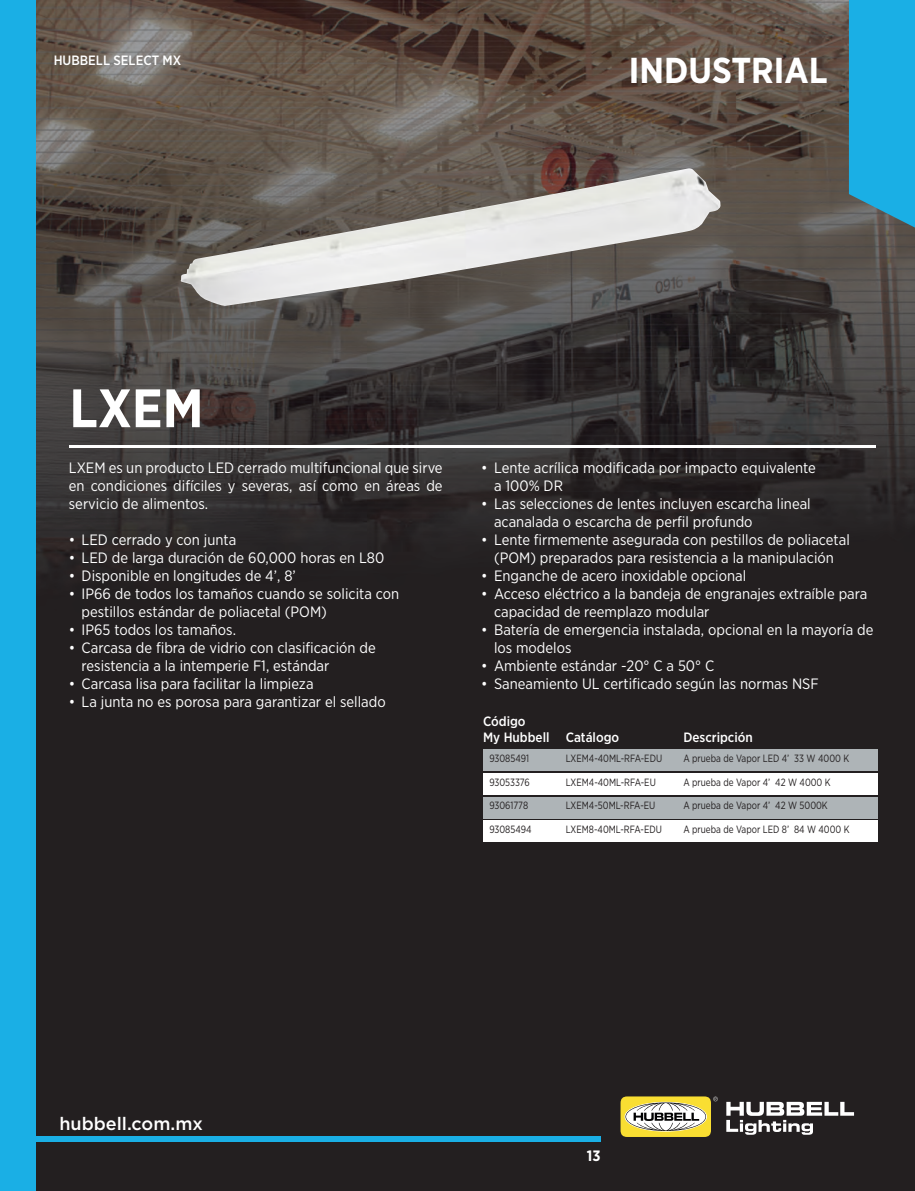
<style>
.page{position:relative;width:915px;height:1191px;background:#fff}
.page>*{position:absolute;margin:0;border:0;box-sizing:border-box;transform-origin:0 0}
.t1{font:700 54px "Gotham Narrow";color:#fff}
.t2{font:700 36px "Gotham Narrow";color:#fff}
.t3{font:500 18px "Gotham Pro";color:#fff}
.t4{font:15px/18px "Gotham Narrow";color:#fff}
.t5{font:700 15px "Gotham Narrow";color:#fff}
.t6{font:500 13.5px/16.2px "Gotham Narrow";color:#fff}
.t7{font:10.5px "Gotham Narrow";color:#231f20;scale:.9 1}
</style>
<div class="page">
<img style="left:35px;top:0;width:879px;height:1191px">
<svg style="left:848px;top:0;width:66px;height:228px;background:#22a5d4"></svg>
<div style="left:0;top:0;width:35px;height:1191px;background:#1aafe5"></div>
<div style="left:0;top:1137px;width:600px;height:5px;background:#1aafe5"></div>
<svg style="left:726px;top:1101px;width:127px;height:33px"></svg>
<div style="left:620px;top:1096px;width:90px;height:41px;background:#f9de32;border-radius:7px"></div>
<svg style="left:625px;top:1102px;width:80px;height:29px"></svg>
<svg style="left:713px;top:1096px;width:4px;height:5px"></svg>
<div style="left:483px;top:749px;width:394px;height:21px;background:#aeb4b7"></div>
<div style="left:483px;top:797px;width:394px;height:21px;background:#aeb4b7"></div>
<div style="left:483px;top:773px;width:394px;height:21px;background:#fff"></div>
<div style="left:483px;top:820px;width:394px;height:22px;background:#fff"></div>
<img style="left:180px;top:168px;width:540px;height:138px">
<hr style="left:69px;top:445px;width:806px;height:3px;background:#fff">
<p class="t6" style="left:54px;top:52px;width:129px">HUBBELL SELECT MX</p>
<h2 class="t2" style="left:628px;top:47px;width:200px">INDUSTRIAL</h2>
<h1 class="t1" style="left:69px;top:373px;width:135px">LXEM</h1>
<p class="t4" style="left:69px;top:458px;width:375px;text-align:justify">LXEM es un producto LED cerrado multifuncional que sirve en condiciones difíciles y severas, así como en áreas de servicio de alimentos.</p>
<p class="t4" style="left:69px;top:530px;width:169px">• LED cerrado y con junta</p>
<p class="t4" style="left:69px;top:548px;width:317px">• LED de larga duración de 60,000 horas en L80</p>
<p class="t4" style="left:69px;top:566px;width:228px">• Disponible en longitudes de 4’, 8’</p>
<p class="t4" style="left:82px;top:584px;width:319px;text-indent:-13px">• IP66 de todos los tamaños cuando se solicita con pestillos estándar de poliacetal (POM)</p>
<p class="t4" style="left:69px;top:620px;width:168px">• IP65 todos los tamaños.</p>
<p class="t4" style="left:82px;top:638px;width:295px;text-indent:-13px">• Carcasa de fibra de vidrio con clasificación de resistencia a la intemperie F1, estándar</p>
<p class="t4" style="left:69px;top:674px;width:246px">• Carcasa lisa para facilitar la limpieza</p>
<p class="t4" style="left:69px;top:692px;width:318px">• La junta no es porosa para garantizar el sellado</p>
<p class="t4" style="left:494px;top:458px;width:323px;text-indent:-13px">• Lente acrílica modificada por impacto equivalente a 100% DR</p>
<p class="t4" style="left:494px;top:494px;width:318px;text-indent:-13px">• Las selecciones de lentes incluyen escarcha lineal acanalada o escarcha de perfil profundo</p>
<p class="t4" style="left:481px;top:530px;width:370px;text-align:center">• Lente firmemente asegurada con pestillos de poliacetal (POM) preparados para resistencia a la manipulación</p>
<p class="t4" style="left:481px;top:566px;width:266px">• Enganche de acero inoxidable opcional</p>
<p class="t4" style="left:494px;top:584px;width:374px;text-indent:-13px">• Acceso eléctrico a la bandeja de engranajes extraíble para capacidad de reemplazo modular</p>
<p class="t4" style="left:494px;top:620px;width:380px;text-indent:-13px">• Batería de emergencia instalada, opcional en la mayoría de los modelos</p>
<p class="t4" style="left:481px;top:656px;width:234px">• Ambiente estándar -20° C a 50° C</p>
<p class="t4" style="left:481px;top:674px;width:339px">• Saneamiento UL certificado según las normas NSF</p>
<p class="t6" style="left:483px;top:713px;width:138px">Código<br>My Hubbell Catálogo</p>
<p class="t7" style="left:489px;top:751px;width:46px">93085491</p>
<p class="t7" style="left:489px;top:775px;width:47px">93053376</p>
<p class="t7" style="left:489px;top:799px;width:45px">93061778</p>
<p class="t7" style="left:489px;top:823px;width:48px">93085494</p>
<p class="t7" style="left:565px;top:751px;width:109px">LXEM4-40ML-RFA-EDU</p>
<p class="t7" style="left:565px;top:775px;width:102px">LXEM4-40ML-RFA-EU</p>
<p class="t7" style="left:565px;top:799px;width:101px">LXEM4-50ML-RFA-EU</p>
<p class="t7" style="left:565px;top:823px;width:108px">LXEM8-40ML-RFA-EDU</p>
<p class="t6" style="left:683px;top:729px;width:71px">Descripción</p>
<p class="t7" style="left:683px;top:751px;width:186px">A prueba de Vapor LED 4’ 33 W 4000 K</p>
<p class="t7" style="left:683px;top:775px;width:165px">A prueba de Vapor 4’ 42 W 4000 K</p>
<p class="t7" style="left:683px;top:799px;width:162px">A prueba de Vapor 4’ 42 W 5000K</p>
<p class="t7" style="left:683px;top:823px;width:186px">A prueba de Vapor LED 8’ 84 W 4000 K</p>
<p class="t3" style="left:59px;top:1113px;width:145px">hubbell.com.mx</p>
<p class="t5" style="left:586px;top:1146px;width:15px">13</p>
</div>
